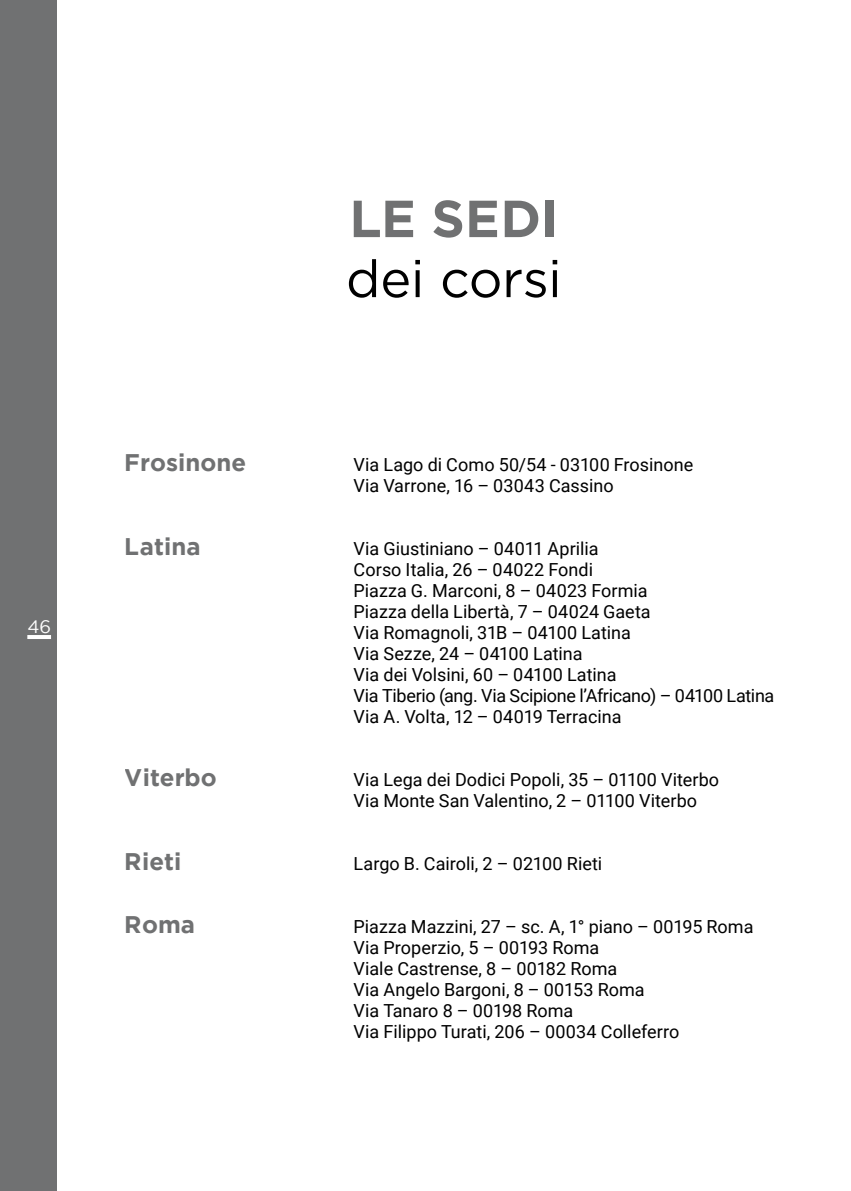
<style>
.page{position:relative;width:851px;height:1191px;background:#fff}
.page>*{position:absolute;margin:0;border:0;box-sizing:border-box;transform-origin:0 0}
.t1{font:52px "Gotham";letter-spacing:-.005em;color:#000}
.t2{font:700 52px "Gotham";color:#707172}
.t3{font:700 24px "Gotham";color:#707172}
.t4{font:18px/21px "Roboto";color:#000}
.t5{font:18px "Gotham";color:#fff}
</style>
<div class="page">
<div style="left:0;top:0;width:57px;height:1191px;background:#707172"></div>
<hr style="left:27px;top:635px;width:24px;height:4px;background:#fff">
<p class="t5" style="left:27px;top:616px;width:25px">46</p>
<h1 class="t2" style="left:349px;top:189px;width:210px">LE SEDI</h1>
<h1 class="t1" style="left:346px;top:250px;width:217px">dei corsi</h1>
<h2 class="t3" style="left:125px;top:449px;width:123px">Frosinone</h2>
<p class="t4" style="left:353px;top:453px;width:341px">Via Lago di Como 50/54 - 03100 Frosinone<br>Via Varrone, 16 – 03043 Cassino</p>
<h2 class="t3" style="left:125px;top:533px;width:78px">Latina</h2>
<p class="t4" style="left:353px;top:537px;width:422px">Via Giustiniano – 04011 Aprilia<br>Corso Italia, 26 – 04022 Fondi<br>Piazza G. Marconi, 8 – 04023 Formia<br>Piazza della Libertà, 7 – 04024 Gaeta<br>Via Romagnoli, 31B – 04100 Latina<br>Via Sezze, 24 – 04100 Latina<br>Via dei Volsini, 60 – 04100 Latina<br>Via Tiberio (ang. Via Scipione l’Africano) – 04100 Latina Via A. Volta, 12 – 04019 Terracina</p>
<h2 class="t3" style="left:125px;top:764px;width:93px">Viterbo</h2>
<p class="t4" style="left:353px;top:768px;width:367px">Via Lega dei Dodici Popoli, 35 – 01100 Viterbo<br>Via Monte San Valentino, 2 – 01100 Viterbo</p>
<h2 class="t3" style="left:125px;top:848px;width:58px">Rieti</h2>
<p class="t4" style="left:353px;top:852px;width:250px">Largo B. Cairoli, 2 – 02100 Rieti</p>
<h2 class="t3" style="left:125px;top:911px;width:72px">Roma</h2>
<p class="t4" style="left:353px;top:915px;width:401px">Piazza Mazzini, 27 – sc. A, 1° piano – 00195 Roma Via Properzio, 5 – 00193 Roma<br>Viale Castrense, 8 – 00182 Roma<br>Via Angelo Bargoni, 8 – 00153 Roma<br>Via Tanaro 8 – 00198 Roma<br>Via Filippo Turati, 206 – 00034 Colleferro</p>
</div>
